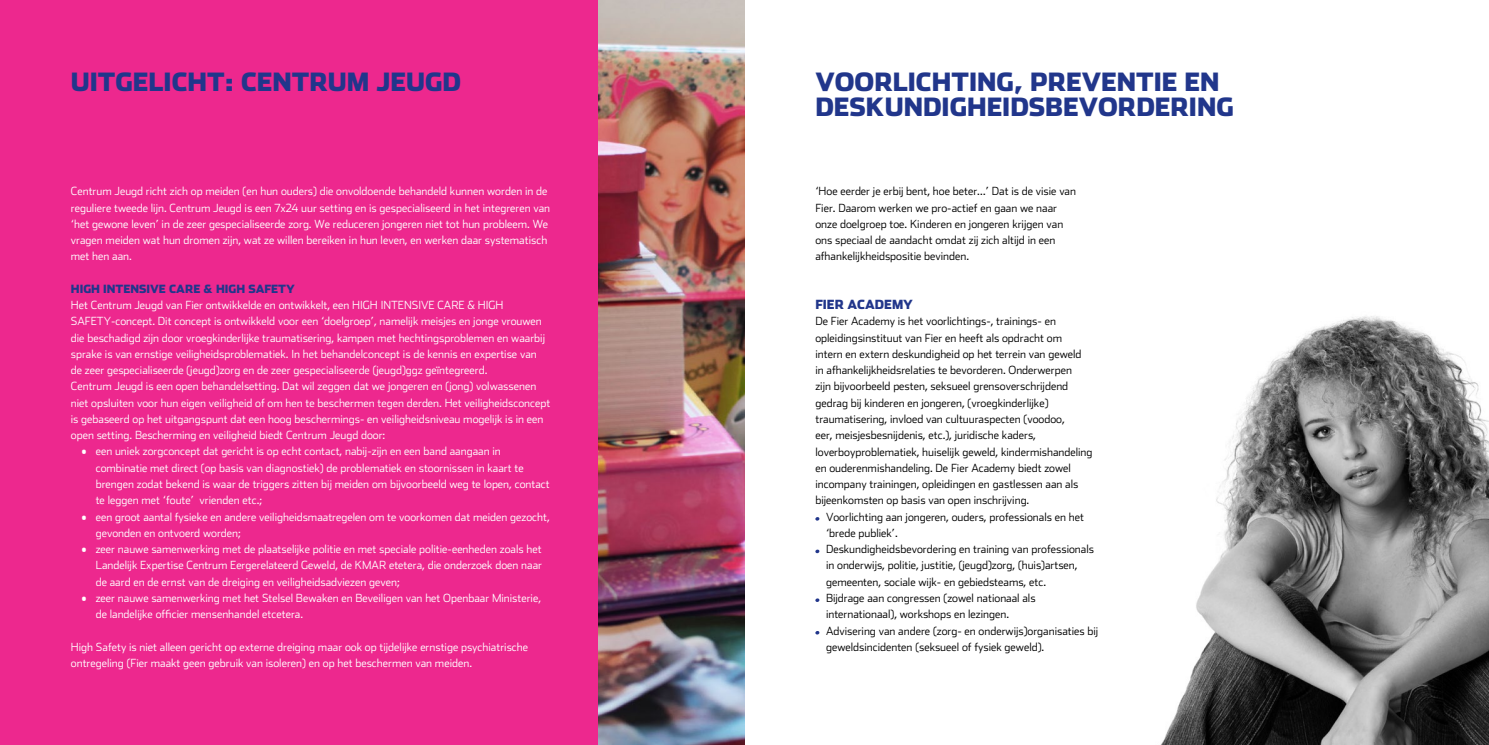
<style>
.page{position:relative;width:1489px;height:745px;background:#fff}
.page>*{position:absolute;margin:0;border:0;box-sizing:border-box;transform-origin:0 0}
.t1{font:900 25px/25px "Stainless";color:#21368b}
.t2{font:900 12.5px "Stainless";color:#21368b}
.t3{font:300 11.25px/16.2px "Stainless";color:#fff}
.t4{font:300 11.25px/16.2px "Stainless";color:#000}
.t5{font:900 11.25px "Stainless";color:#21368b}
</style>
<div class="page">
<img style="left:598px;top:0;width:146px;height:744px">
<div style="left:0;top:0;width:598px;height:744px;background:#ed288e"></div>
<img style="left:1161px;top:316px;width:327px;height:428px">
<svg style="left:815px;top:549px;width:4px;height:4px"></svg>
<svg style="left:815px;top:631px;width:4px;height:3px"></svg>
<h1 class="t1" style="left:71px;top:69px;width:391px">UITGELICHT: CENTRUM JEUGD</h1>
<h1 class="t1" style="left:815px;top:69px;width:420px">VOORLICHTING, PREVENTIE EN<br>DESKUNDIGHEIDSBEVORDERING</h1>
<p class="t3" style="left:71px;top:183px;width:481px">Centrum Jeugd richt zich op meiden (en hun ouders) die onvoldoende behandeld kunnen worden in de reguliere tweede lijn. Centrum Jeugd is een 7x24 uur setting en is gespecialiseerd in het integreren van ‘het gewone leven’ in de zeer gespecialiseerde zorg. We reduceren jongeren niet tot hun probleem. We vragen meiden wat hun dromen zijn, wat ze willen bereiken in hun leven, en werken daar systematisch met hen aan.</p>
<p class="t5" style="left:71px;top:281px;width:225px">HIGH INTENSIVE CARE &amp; HIGH SAFETY</p>
<p class="t3" style="left:71px;top:296px;width:481px">Het Centrum Jeugd van Fier ontwikkelde en ontwikkelt, een HIGH INTENSIVE CARE &amp; HIGH SAFETY-concept. Dit concept is ontwikkeld voor een ‘doelgroep’, namelijk meisjes en jonge vrouwen die beschadigd zijn door vroegkinderlijke traumatisering, kampen met hechtingsproblemen en waarbij sprake is van ernstige veiligheidsproblematiek. In het behandelconcept is de kennis en expertise van de zeer gespecialiseerde (jeugd)zorg en de zeer gespecialiseerde (jeugd)ggz geïntegreerd.<br>Centrum Jeugd is een open behandelsetting. Dat wil zeggen dat we jongeren en (jong) volwassenen niet opsluiten voor hun eigen veiligheid of om hen te beschermen tegen derden. Het veiligheidsconcept is gebaseerd op het uitgangspunt dat een hoog beschermings- en veiligheidsniveau mogelijk is in een open setting. Bescherming en veiligheid biedt Centrum Jeugd door:</p>
<p class="t3" style="left:96px;top:443px;width:455px;text-indent:-14px">• een uniek zorgconcept dat gericht is op echt contact, nabij-zijn en een band aangaan in combinatie met direct (op basis van diagnostiek) de problematiek en stoornissen in kaart te brengen zodat bekend is waar de triggers zitten bij meiden om bijvoorbeeld weg te lopen, contact te leggen met ‘foute’ vrienden etc.;</p>
<p class="t3" style="left:96px;top:508px;width:455px;text-indent:-14px">• een groot aantal fysieke en andere veiligheidsmaatregelen om te voorkomen dat meiden gezocht, gevonden en ontvoerd worden;</p>
<p class="t3" style="left:96px;top:540px;width:448px;text-align:justify;text-indent:-14px">• zeer nauwe samenwerking met de plaatselijke politie en met speciale politie-eenheden zoals het Landelijk Expertise Centrum Eergerelateerd Geweld, de KMAR etetera, die onderzoek doen naar de aard en de ernst van de dreiging en veiligheidsadviezen geven;</p>
<p class="t3" style="left:96px;top:589px;width:447px;text-indent:-14px">• zeer nauwe samenwerking met het Stelsel Bewaken en Beveiligen van het Openbaar Ministerie, de landelijke officier mensenhandel etcetera.</p>
<p class="t3" style="left:71px;top:638px;width:459px">High Safety is niet alleen gericht op externe dreiging maar ook op tijdelijke ernstige psychiatrische ontregeling (Fier maakt geen gebruik van isoleren) en op het beschermen van meiden.</p>
<p class="t4" style="left:815px;top:183px;width:262px">‘Hoe eerder je erbij bent, hoe beter…’ Dat is de visie van Fier. Daarom werken we pro-actief en gaan we naar onze doelgroep toe. Kinderen en jongeren krijgen van ons speciaal de aandacht omdat zij zich altijd in een afhankelijkheidspositie bevinden.</p>
<p class="t2" style="left:815px;top:296px;width:99px">FIER ACADEMY</p>
<p class="t4" style="left:815px;top:313px;width:279px">De Fier Academy is het voorlichtings-, trainings- en opleidingsinstituut van Fier en heeft als opdracht om<br>intern en extern deskundigheid op het terrein van geweld in afhankelijkheidsrelaties te bevorderen. Onderwerpen<br>zijn bijvoorbeeld pesten, seksueel grensoverschrijdend gedrag bij kinderen en jongeren, (vroegkinderlijke) traumatisering, invloed van cultuuraspecten (voodoo,<br>eer, meisjesbesnijdenis, etc.), juridische kaders, loverboyproblematiek, huiselijk geweld, kindermishandeling en ouderenmishandeling. De Fier Academy biedt zowel incompany trainingen, opleidingen en gastlessen aan als bijeenkomsten op basis van open inschrijving.</p>
<p class="t4" style="left:826px;top:508px;width:274px">Voorlichting aan jongeren, ouders, professionals en het ‘brede publiek’.<br>Deskundigheidsbevordering en training van professionals in onderwijs, politie, justitie, (jeugd)zorg, (huis)artsen, gemeenten, sociale wijk- en gebiedsteams, etc.<br>Bijdrage aan congressen (zowel nationaal als internationaal), workshops en lezingen.<br>Advisering van andere (zorg- en onderwijs)organisaties bij geweldsincidenten (seksueel of fysiek geweld).</p>
</div>
